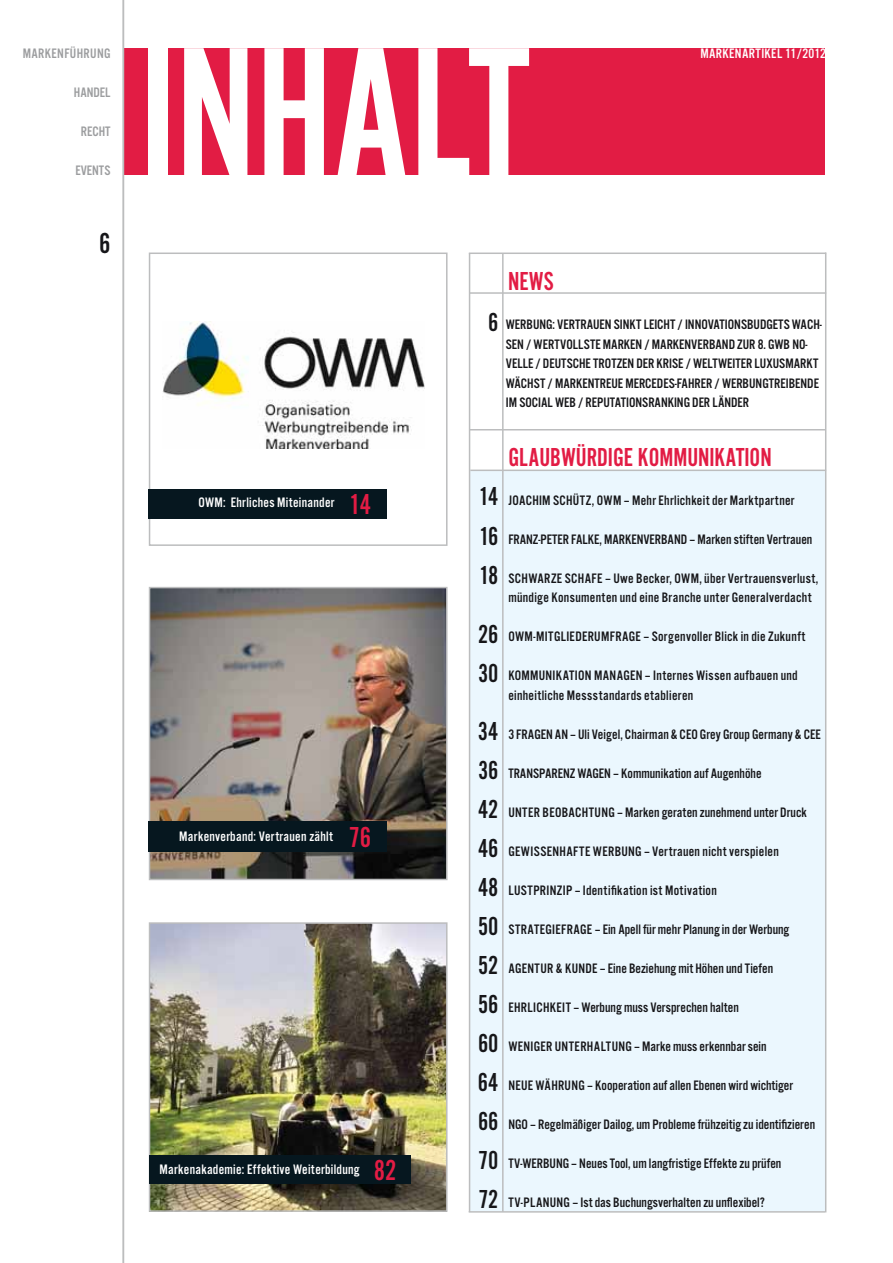
<style>
.page{position:relative;width:893px;height:1263px;background:#fff}
.page>*{position:absolute;margin:0;border:0;box-sizing:border-box;transform-origin:0 0}
.t1{font:191.1px "Alternate Got No 2 D";color:#fff}
.t2{font:30px "Alternate Got No 2 D";color:#161619}
.t3{font:27px/39px "Alternate Got No 2 D";color:#161619;text-align:justify}
.t4{font:27px "Alternate Got No 2 D";color:#e21c44}
.t5{font:14.25px/19.5px "Alternate Got No 3 D";color:#161619}
.t6{font:14.25px/19.5px "Alternate Got No 3 D";letter-spacing:.02em;color:#161619}
.t7{font:14.25px "Alternate Got No 3 D";letter-spacing:.02em;color:#fff}
.t8{font:14.25px "Alternate Got No 3 D";letter-spacing:.025em;color:#161619}
.t9{font:14.25px "Alternate Got No 3 D";letter-spacing:.01em;color:#9c9d9f}
.s1{font-family:"Alternate Got No 2 D";font-size:30px;color:#e21c44}
</style>
<div class="page">
<div style="left:469px;top:471px;width:356px;height:740px;background:#ebf7fe"></div>
<img style="left:152px;top:925px;width:292px;height:284px">
<div style="left:149px;top:922px;width:298px;height:290px;border:2px solid #bcbdbe"></div>
<img style="left:163px;top:322px;width:262px;height:127px">
<div style="left:149px;top:253px;width:298px;height:293px;border:2px solid #bcbdbe"></div>
<img style="left:152px;top:590px;width:292px;height:287px">
<div style="left:149px;top:587px;width:298px;height:293px;border:2px solid #bcbdbe"></div>
<div style="left:149px;top:489px;width:238px;height:30px;background:#06171f"></div>
<div style="left:149px;top:1156px;width:262px;height:28px;background:#06171f"></div>
<div style="left:149px;top:822px;width:238px;height:30px;background:#06171f"></div>
<div style="left:123px;top:49px;width:702px;height:126px;background:#e21c44"></div>
<hr style="left:470px;top:292px;width:356px;height:2px;background:#bcbdbe">
<hr style="left:469px;top:1211px;width:356px;height:2px;background:#bcbdbe">
<hr style="left:469px;top:253px;width:357px;height:1px;background:#bcbdbe">
<hr style="left:469px;top:253px;width:1px;height:959px;background:#bcbdbe">
<hr style="left:470px;top:429px;width:356px;height:2px;background:#bcbdbe">
<hr style="left:470px;top:470px;width:356px;height:1px;background:#bcbdbe">
<hr style="left:502px;top:253px;width:1px;height:959px;background:#bcbdbe">
<hr style="left:123px;top:0;width:1px;height:1263px;background:#bcbdbe">
<hr style="left:825px;top:253px;width:1px;height:959px;background:#bcbdbe">
<p class="t9" style="left:23px;top:48px;width:89px">MARKENFÜHRUNG</p>
<p class="t9" style="left:74px;top:87px;width:38px">HANDEL</p>
<p class="t9" style="left:81px;top:126px;width:31px">RECHT</p>
<p class="t9" style="left:75px;top:165px;width:37px">EVENTS</p>
<h2 class="t2" style="left:99px;top:233px;width:13px">6</h2>
<h1 class="t1" style="left:139px;top:49px;width:392px">INHALT</h1>
<p class="t7" style="left:700px;top:48px;width:127px">MARKENARTIKEL 11/2012</p>
<p class="t7" style="left:198px;top:498px;width:174px">OWM: Ehrliches Miteinander <span class="s1">14</span></p>
<p class="t7" style="left:179px;top:831px;width:193px">Markenverband: Vertrauen zählt <span class="s1">76</span></p>
<p class="t7" style="left:159px;top:1164px;width:239px">Markenakademie: Effektive Weiterbildung <span class="s1">82</span></p>
<h3 class="t3" style="left:488px;top:305px;width:12px">6</h3>
<h3 class="t4" style="left:508px;top:272px;width:47px">NEWS</h3>
<p class="t5" style="left:506px;top:316px;width:317px">WERBUNG: VERTRAUEN SINKT LEICHT / INNOVATIONSBUDGETS WACH-SEN / WERTVOLLSTE MARKEN / MARKENVERBAND ZUR 8. GWB NO-VELLE / DEUTSCHE TROTZEN DER KRISE / WELTWEITER LUXUSMARKT WÄCHST / MARKENTREUE MERCEDES-FAHRER / WERBUNGTREIBENDE IM SOCIAL WEB / REPUTATIONSRANKING DER LÄNDER</p>
<h3 class="t3" style="left:479px;top:478px;width:21px;line-height:39.8px">14<br>16<br>18</h3>
<h3 class="t3" style="left:478px;top:617px;width:22px">26<br>30</h3>
<h3 class="t3" style="left:478px;top:714px;width:22px">34<br>36<br>42<br>46<br>48<br>50<br>52<br>56<br>60<br>64<br>66<br>70<br>72</h3>
<h3 class="t4" style="left:508px;top:448px;width:265px">GLAUBWÜRDIGE KOMMUNIKATION</h3>
<p class="t6" style="left:508px;top:492px;width:288px">JOACHIM SCHÜTZ, OWM – Mehr Ehrlichkeit der Marktpartner</p>
<p class="t5" style="left:508px;top:531px;width:305px">FRANZ-PETER FALKE, MARKENVERBAND – Marken stiften Vertrauen</p>
<p class="t6" style="left:508px;top:570px;width:312px">SCHWARZE SCHAFE – Uwe Becker, OWM, über Vertrauensverlust, mündige Konsumenten und eine Branche unter Generalverdacht</p>
<p class="t6" style="left:508px;top:628px;width:299px">OWM-MITGLIEDERUMFRAGE – Sorgenvoller Blick in die Zukunft</p>
<p class="t6" style="left:508px;top:667px;width:291px">KOMMUNIKATION MANAGEN – Internes Wissen aufbauen und einheitliche Messstandards etablieren</p>
<p class="t5" style="left:508px;top:726px;width:314px">3 FRAGEN AN – Uli Veigel, Chairman &amp; CEO Grey Group Germany &amp; CEE</p>
<p class="t5" style="left:508px;top:765px;width:255px">TRANSPARENZ WAGEN – Kommunikation auf Augenhöhe</p>
<p class="t5" style="left:508px;top:804px;width:300px">UNTER BEOBACHTUNG – Marken geraten zunehmend unter Druck</p>
<p class="t6" style="left:508px;top:843px;width:272px">GEWISSENHAFTE WERBUNG – Vertrauen nicht verspielen</p>
<p class="t8" style="left:508px;top:885px;width:210px">LUSTPRINZIP – Identifikation ist Motivation</p>
<p class="t5" style="left:508px;top:921px;width:282px">STRATEGIEFRAGE – Ein Apell für mehr Planung in der Werbung</p>
<p class="t5" style="left:508px;top:960px;width:266px">AGENTUR &amp; KUNDE – Eine Beziehung mit Höhen und Tiefen</p>
<p class="t5" style="left:508px;top:999px;width:232px">EHRLICHKEIT – Werbung muss Versprechen halten</p>
<p class="t6" style="left:508px;top:1038px;width:260px">WENIGER UNTERHALTUNG – Marke muss erkennbar sein</p>
<p class="t5" style="left:508px;top:1077px;width:286px">NEUE WÄHRUNG – Kooperation auf allen Ebenen wird wichtiger</p>
<p class="t5" style="left:508px;top:1116px;width:308px">NGO – Regelmäßiger Dailog, um Probleme frühzeitig zu identifizieren</p>
<p class="t5" style="left:508px;top:1155px;width:274px">TV-WERBUNG – Neues Tool, um langfristige Effekte zu prüfen</p>
<p class="t5" style="left:508px;top:1194px;width:258px">TV-PLANUNG – Ist das Buchungsverhalten zu unflexibel?</p>
</div>
